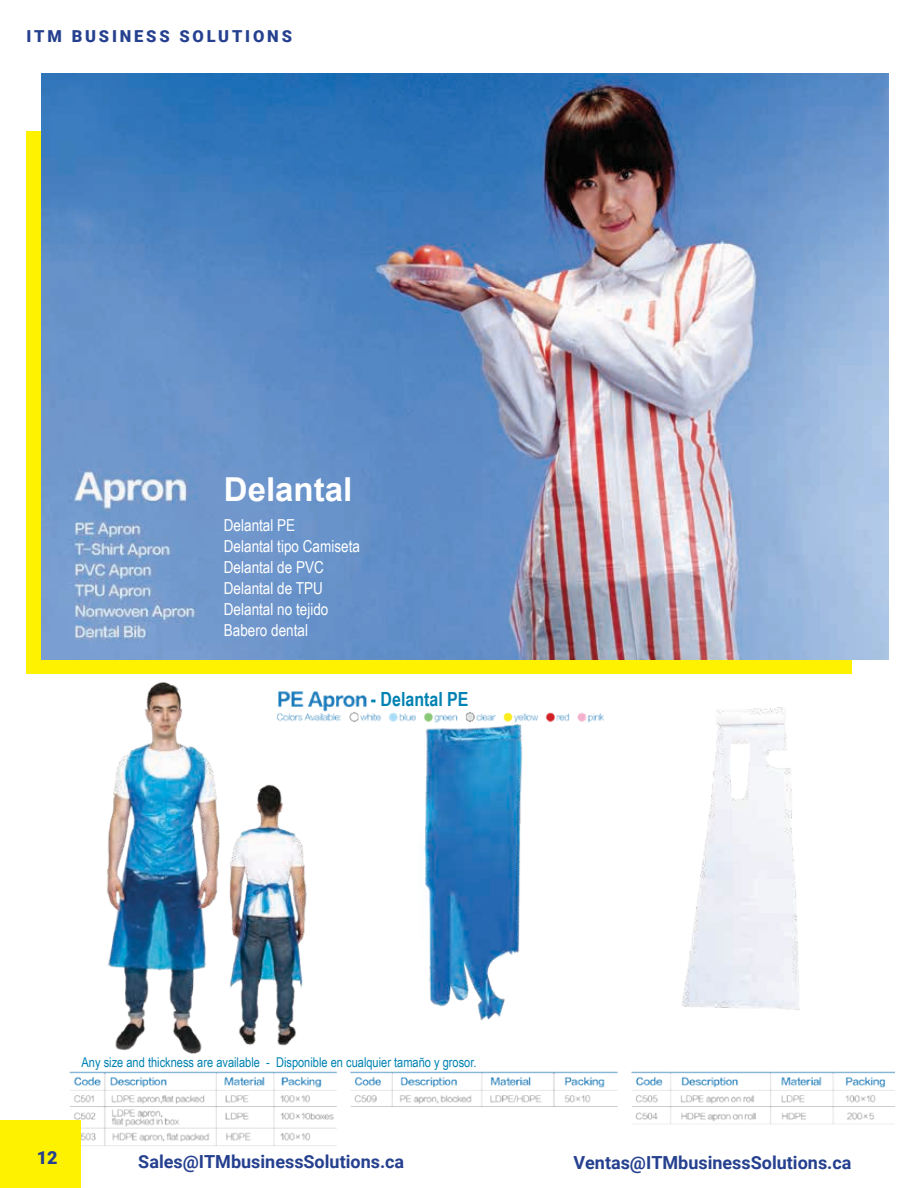
<style>
.page{position:relative;width:918px;height:1188px;background:#fff}
.page>*{position:absolute;margin:0;border:0;box-sizing:border-box;transform-origin:0 0}
.t1{font:700 33px "Arial";color:#fff}
.t2{font:700 19.5px "Arial Narrow";color:#0082b2}
.t3{font:700 18px "Roboto";color:#25408f}
.t4{font:900 18px "Roboto";color:#25408f}
.t5{font:16.5px/21px "Arial Narrow";color:#fff}
.t6{font:900 16.5px "Roboto";letter-spacing:.17em;color:#25408f}
.t7{font:13.5px "Arial Narrow";color:#0082b2}
</style>
<div class="page">
<img style="left:58px;top:673px;width:780px;height:381px">
<div style="left:27px;top:131px;width:825px;height:542px;background:#fff200"></div>
<img style="left:42px;top:73px;width:846px;height:587px">
<img style="left:269px;top:681px;width:404px;height:42px">
<img style="left:69px;top:1071px;width:825px;height:75px">
<div style="left:0;top:1120px;width:81px;height:68px;background:#fff200"></div>
<p class="t6" style="left:27px;top:25px;width:267px">ITM BUSINESS SOLUTIONS</p>
<h1 class="t1" style="left:224px;top:466px;width:130px">Delantal</h1>
<p class="t5" style="left:224px;top:514px;width:138px">Delantal PE<br>Delantal tipo Camiseta<br>Delantal de PVC<br>Delantal de TPU<br>Delantal no tejido<br>Babero dental</p>
<p class="t2" style="left:371px;top:685px;width:99px">- Delantal PE</p>
<p class="t7" style="left:82px;top:1052px;width:397px">Any size and thickness are available - Disponible en cualquier tamaño y grosor.</p>
<p class="t4" style="left:37px;top:1145px;width:22px">12</p>
<p class="t3" style="left:138px;top:1149px;width:268px">Sales@ITMbusinessSolutions.ca</p>
<p class="t3" style="left:573px;top:1150px;width:280px">Ventas@ITMbusinessSolutions.ca</p>
</div>
